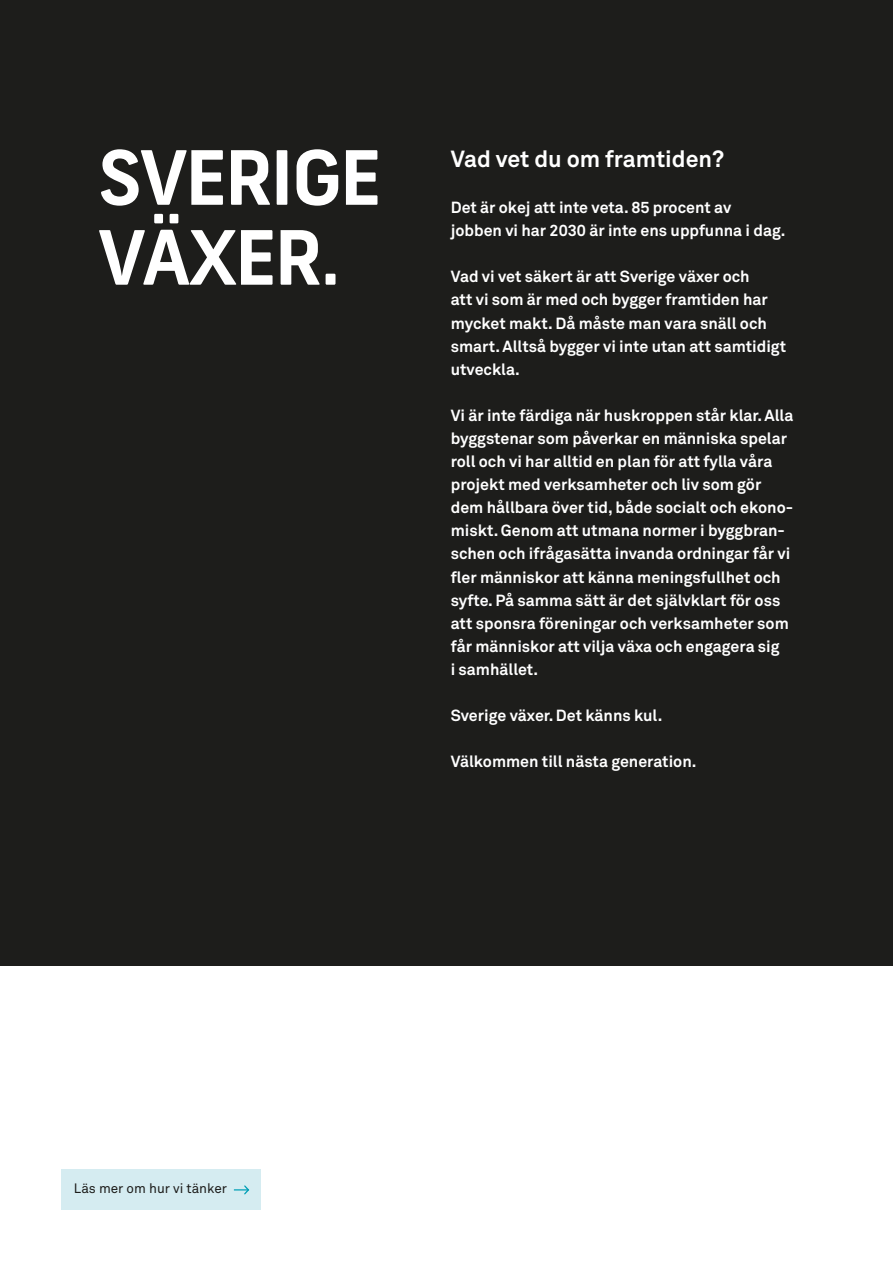
<style>
.page{position:relative;width:893px;height:1263px;background:#fff}
.page>*{position:absolute;margin:0;border:0;box-sizing:border-box;transform-origin:0 0}
.t1{font:700 74.55px/79.9px "Frank";color:#fff}
.t2{font:700 23.1px "Akkurat Std";color:#fff}
.t3{font:700 16.05px/23.1px "Akkurat Std";color:#fff}
.t4{font:13.5px "Akkurat Std";color:#1d1d1b}
</style>
<div class="page">
<div style="left:0;top:0;width:893px;height:965px;background:#1d1d1b"></div>
<div style="left:61px;top:1169px;width:199px;height:41px;background:#d5ecf1"></div>
<svg style="left:234px;top:1185px;width:15px;height:9px"></svg>
<p class="t1" style="left:99px;top:142px;width:283px">SVERIGE<br>VÄXER.</p>
<p class="t2" style="left:451px;top:145px;width:275px">Vad vet du om framtiden?</p>
<p class="t3" style="left:451px;top:196px;width:336px">Det är okej att inte veta. 85 procent av jobben vi har 2030 är inte ens uppfunna i dag.</p>
<p class="t3" style="left:451px;top:265px;width:337px">Vad vi vet säkert är att Sverige växer och<br>att vi som är med och bygger framtiden har mycket makt. Då måste man vara snäll och smart. Alltså bygger vi inte utan att samtidigt utveckla.</p>
<p class="t3" style="left:451px;top:403px;width:344px">Vi är inte färdiga när huskroppen står klar. Alla byggstenar som påverkar en människa spelar roll och vi har alltid en plan för att fylla våra projekt med verksamheter och liv som gör dem hållbara över tid, både socialt och ekono&shy;miskt. Genom att utmana normer i byggbran&shy;schen och ifrågasätta invanda ordningar får vi fler människor att känna meningsfullhet och syfte. På samma sätt är det självklart för oss att sponsra föreningar och verksamheter som får människor att vilja växa och engagera sig</p>
<p class="t3" style="left:451px;top:657px;width:89px">i samhället.</p>
<p class="t3" style="left:451px;top:704px;width:213px">Sverige växer. Det känns kul.</p>
<p class="t3" style="left:451px;top:750px;width:247px">Välkommen till nästa generation.</p>
<p class="t4" style="left:74px;top:1181px;width:155px">Läs mer om hur vi tänker</p>
</div>
